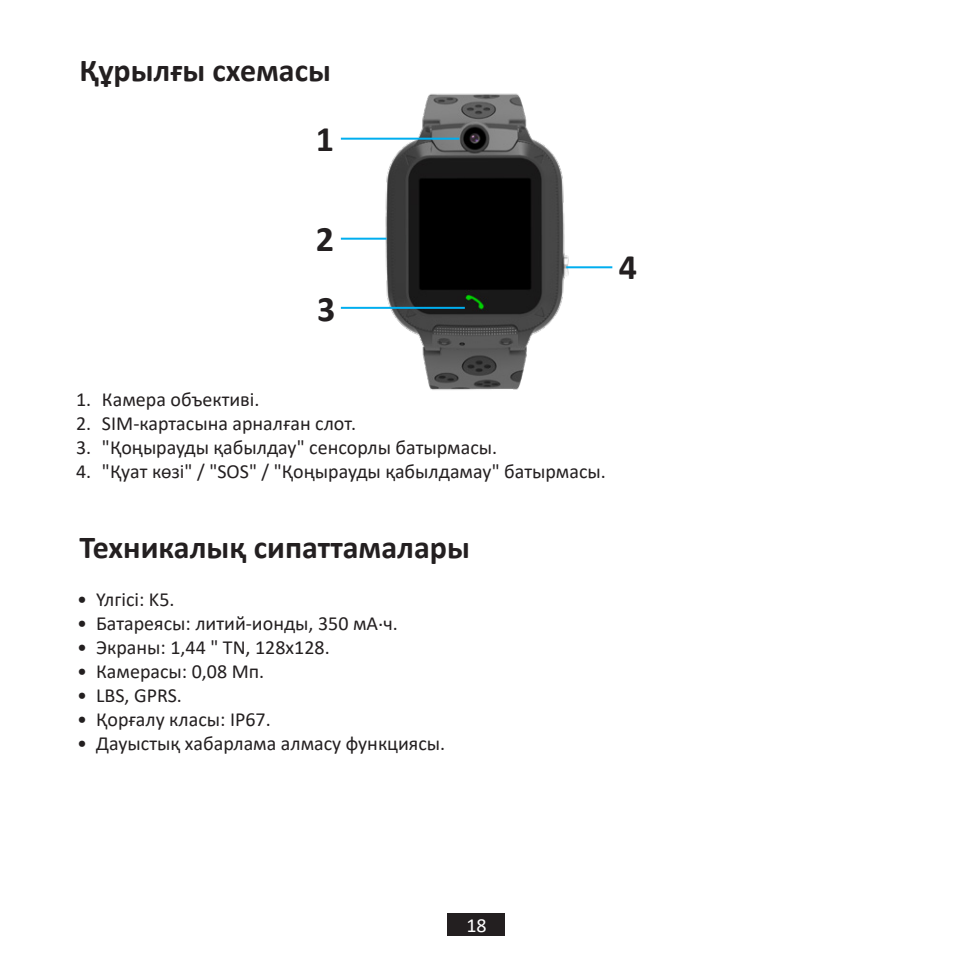
<style>
.page{position:relative;width:953px;height:953px;background:#fff}
.page>*{position:absolute;margin:0;border:0;box-sizing:border-box;transform-origin:0 0}
.цифры_на_схемах{font:700 36px "Calibri";color:#231f20}
.Заголовок_8{font:700 32px "Calibri";color:#231f20}
.t1{font:20px "Calibri";color:#231f20}
.t2{font:20px "Calibri";color:#fff}
</style>
<div class="page">
<div style="left:448px;top:912px;width:57px;height:23px;background:#231f20"></div>
<img style="left:384px;top:94px;width:185px;height:296px">
<hr style="left:341px;top:238px;width:45px;height:2px;background:#00aeef">
<hr style="left:341px;top:138px;width:118px;height:2px;background:#00aeef">
<hr style="left:566px;top:266px;width:46px;height:2px;background:#00aeef">
<hr style="left:341px;top:307px;width:124px;height:2px;background:#00aeef">
<p class="Заголовок_8" style="left:79px;top:47px;width:253px">Құрылғы схемасы</p>
<p class="цифры_на_схемах" style="left:316px;top:113px;width:20px">1</p>
<p class="цифры_на_схемах" style="left:316px;top:213px;width:20px">2</p>
<p class="цифры_на_схемах" style="left:317px;top:284px;width:20px">3</p>
<p class="цифры_на_схемах" style="left:618px;top:242px;width:20px">4</p>
<p class="t1" style="left:76px;top:385px;width:185px">1. Камера объективі.</p>
<p class="t1" style="left:76px;top:409px;width:282px">2. SIM-картасына арналған слот.</p>
<p class="t1" style="left:76px;top:433px;width:423px">3. "Қоңырауды қабылдау" сенсорлы батырмасы.</p>
<p class="t1" style="left:76px;top:457px;width:531px">4. "Қуат көзі" / "SOS" / "Қоңырауды қабылдамау" батырмасы.</p>
<p class="Заголовок_8" style="left:79px;top:525px;width:392px">Техникалық сипаттамалары</p>
<p class="t1" style="left:77px;top:585px;width:99px">• Үлгісі: K5.</p>
<p class="t1" style="left:77px;top:609px;width:322px">• Батареясы: литий-ионды, 350 мА<sup>.</sup>ч.</p>
<p class="t1" style="left:77px;top:633px;width:254px">• Экраны: 1,44 " TN, 128x128.</p>
<p class="t1" style="left:77px;top:657px;width:189px">• Камерасы: 0,08 Мп.</p>
<p class="t1" style="left:77px;top:681px;width:106px">• LBS, GPRS.</p>
<p class="t1" style="left:77px;top:705px;width:195px">• Қорғалу класы: IP67.</p>
<p class="t1" style="left:77px;top:729px;width:369px">• Дауыстық хабарлама алмасу функциясы.</p>
<p class="t2" style="left:466px;top:911px;width:22px">18</p>
</div>
